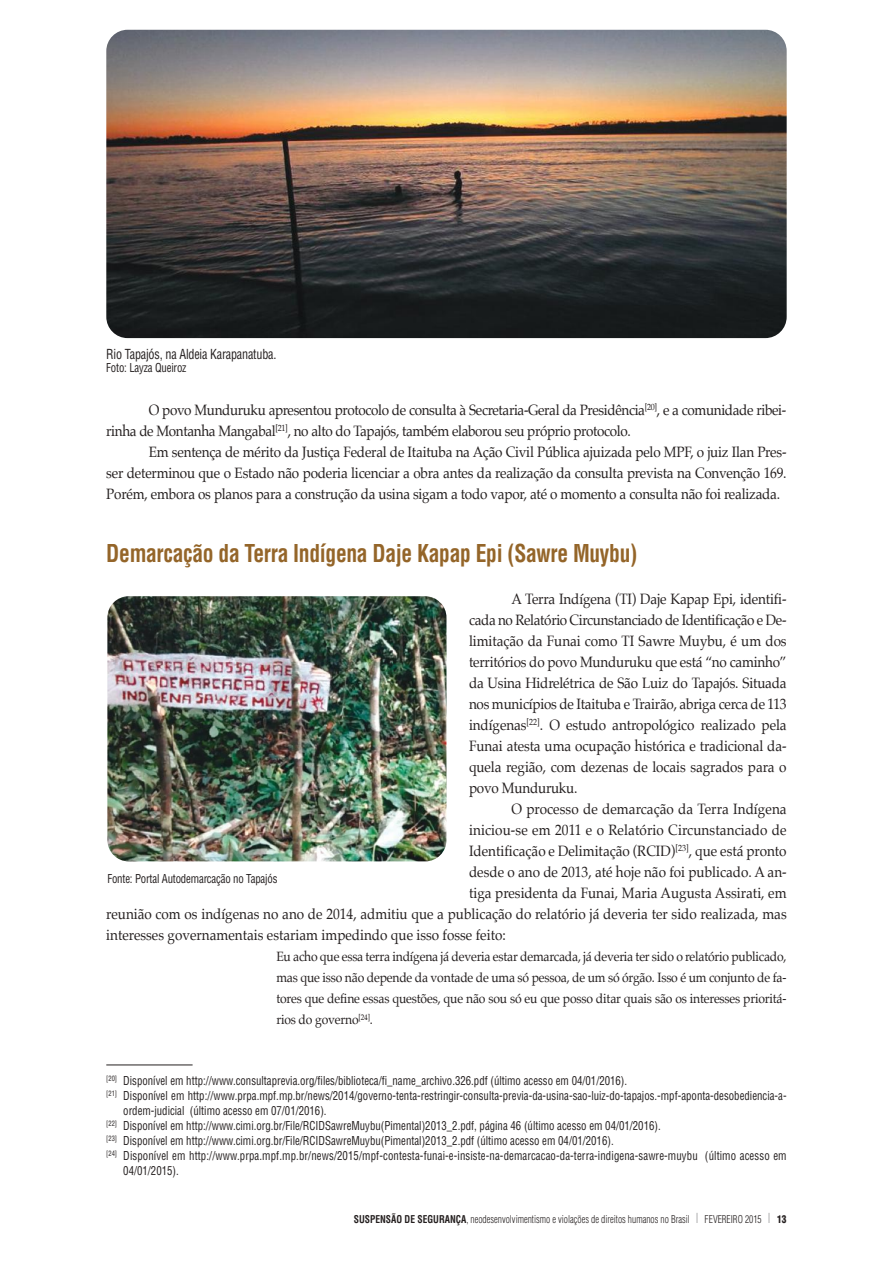
<style>
.page{position:relative;width:893px;height:1263px;background:#fff}
.page>*{position:absolute;margin:0;border:0;box-sizing:border-box;transform-origin:0 0}
.t1{font:700 condensed 24px "Helvetica";letter-spacing:-.015em;color:#946529;scale:.9 1}
.t2{font:15px/21px "Palatino";color:#241f1f;text-align:justify;scale:.9 1}
.t3{font:15px/21px "Palatino";letter-spacing:-.025em;color:#241f1f;scale:.9 1}
.t4{font:13.5px/21px "Palatino";letter-spacing:-.015em;color:#241f1f;text-align:justify;scale:.9 1}
.t5{font:condensed 13.5px "Helvetica";letter-spacing:-.015em;color:#241f1f;scale:.9 1}
.t6{font:condensed 12px "Helvetica";color:#241f1f;scale:.9 1}
.t7{font:300 condensed 10.5px "Helvetica";color:#241f1f;scale:.9 1}
.s1{font-weight:700}
.s2{font-size:13.5px;color:#969698}
.s3{font-weight:900}
</style>
<div class="page">
<img style="left:106px;top:30px;width:681px;height:308px;border-radius:21px">
<img style="left:107px;top:596px;width:339px;height:265px;border-radius:21px">
<hr style="left:106px;top:1065px;width:87px;height:1px;background:#241f1f">
<p class="t5" style="left:106px;top:346px;width:191px">Rio Tapajós, na Aldeia Karapanatuba.</p>
<p class="t6" style="left:106px;top:361px;width:91px">Foto: Layza Queiroz</p>
<p class="t3" style="left:106px;top:400px;width:757px;text-indent:43px">O povo Munduruku apresentou protocolo de consulta à Secretaria-Geral da Presidência<sup>[20]</sup>, e a comunidade ribei&shy;rinha de Montanha Mangabal<sup>[21]</sup>, no alto do Tapajós, também elaborou seu próprio protocolo.</p>
<p class="t2" style="left:106px;top:442px;width:757px;text-indent:43px">Em sentença de mérito da Justiça Federal de Itaituba na Ação Civil Pública ajuizada pelo MPF, o juiz Ilan Pres&shy;ser determinou que o Estado não poderia licenciar a obra antes da realização da consulta prevista na Convenção 169.<br>Porém, embora os planos para a construção da usina sigam a todo vapor, até o momento a consulta não foi realizada.</p>
<h1 class="t1" style="left:106px;top:540px;width:592px">Demarcação da Terra Indígena Daje Kapap Epi (Sawre Muybu)</h1>
<p class="t2" style="left:469px;top:589px;width:354px;text-indent:43px">A Terra Indígena (TI) Daje Kapap Epi, identifi&shy;cada no Relatório Circunstanciado de Identificação e De&shy;limitação da Funai como TI Sawre Muybu, é um dos territórios do povo Munduruku que está “no caminho” da Usina Hidrelétrica de São Luiz do Tapajós. Situada nos municípios de Itaituba e Trairão, abriga cerca de 113 indígenas<sup>[22]</sup>. O estudo antropológico realizado pela Funai atesta uma ocupação histórica e tradicional da&shy;quela região, com dezenas de locais sagrados para o povo Munduruku.</p>
<p class="t2" style="left:511px;top:799px;width:307px">O processo de demarcação da Terra Indígena</p>
<p class="t2" style="left:469px;top:820px;width:354px">iniciou-se em 2011 e o Relatório Circunstanciado de</p>
<p class="t2" style="left:469px;top:841px;width:354px">Identificação e Delimitação (RCID)<sup>[23]</sup>, que está pronto</p>
<p class="t2" style="left:469px;top:862px;width:354px">desde o ano de 2013, até hoje não foi publicado. A an-</p>
<p class="t2" style="left:469px;top:883px;width:354px">tiga presidenta da Funai, Maria Augusta Assirati, em</p>
<p class="t2" style="left:106px;top:904px;width:757px">reunião com os indígenas no ano de 2014, admitiu que a publicação do relatório já deveria ter sido realizada, mas</p>
<p class="t2" style="left:106px;top:925px;width:445px">interesses governamentais estariam impedindo que isso fosse feito:</p>
<p class="t4" style="left:276px;top:947px;width:568px">Eu acho que essa terra indígena já deveria estar demarcada, já deveria ter sido o relatório publicado, mas que isso não depende da vontade de uma só pessoa, de um só órgão. Isso é um conjunto de fa&shy;tores que define essas questões, que não sou só eu que posso ditar quais são os interesses prioritá&shy;rios do governo<sup>[24]</sup>.</p>
<p class="t6" style="left:107px;top:872px;width:190px">Fonte: Portal Autodemarcação no Tapajós</p>
<p class="t6" style="left:106px;top:1074px;width:580px"><sup>[20]</sup> Disponível em http://www.consultaprevia.org/files/biblioteca/fi_name_archivo.326.pdf (último acesso em 04/01/2016).</p>
<p class="t6" style="left:106px;top:1089px;width:757px"><sup>[21]</sup> Disponível em http://www.prpa.mpf.mp.br/news/2014/governo-tenta-restringir-consulta-previa-da-usina-sao-luiz-do-tapajos.-mpf-aponta-desobediencia-a-</p>
<p class="t6" style="left:123px;top:1104px;width:227px">ordem-judicial (último acesso em 07/01/2016).</p>
<p class="t6" style="left:106px;top:1119px;width:618px"><sup>[22]</sup> Disponível em http://www.cimi.org.br/File/RCIDSawreMuybu(Pimental)2013_2.pdf, página 46 (último acesso em 04/01/2016).</p>
<p class="t6" style="left:106px;top:1134px;width:565px"><sup>[23]</sup> Disponível em http://www.cimi.org.br/File/RCIDSawreMuybu(Pimental)2013_2.pdf (último acesso em 04/01/2016).</p>
<p class="t6" style="left:106px;top:1149px;width:757px"><sup>[24]</sup> Disponível em http://www.prpa.mpf.mp.br/news/2015/mpf-contesta-funai-e-insiste-na-demarcacao-da-terra-indigena-sawre-muybu (último acesso em</p>
<p class="t6" style="left:123px;top:1164px;width:63px">04/01/2015).</p>
<p class="t7" style="left:354px;top:1213px;width:482px"><span class="s1">SUSPENSÃO DE SEGURANÇA</span>, neodesenvolvimentismo e violações de direitos humanos no Brasil <span class="s2">l</span> FEVEREIRO 2015 <span class="s2">l</span> <span class="s3">13</span></p>
</div>
